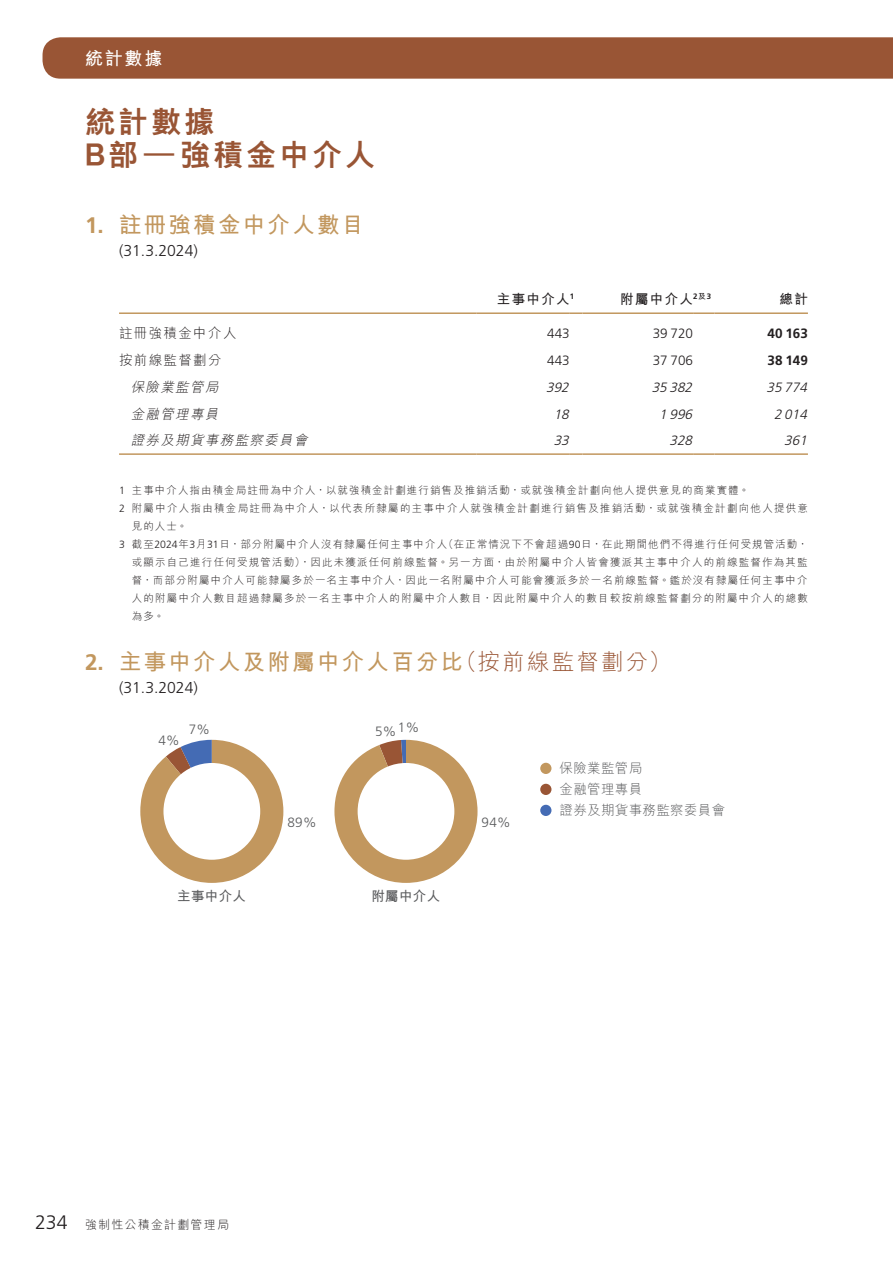
<style>
.page{position:relative;width:893px;height:1263px;background:#fff}
.page>*{position:absolute;margin:0;border:0;box-sizing:border-box;transform-origin:0 0}
.t1{font:800 30px/33px "M Hei HK";letter-spacing:.1em;color:#995535}
.t2{font:700 22.5px "M Hei HK";letter-spacing:.1em;color:#c2975e}
.t3{font:700 18px "M Hei HK";color:#fff}
.t4{font:300 15.75px "Frutiger LT Std";color:#231f20}
.t5{font:italic 300 13.5px "Frutiger LT Std";color:#231f20}
.t6{font:italic 300 13.5px "M Hei HK";color:#231f20}
.t7{font:13.5px/21px "M Hei HK Light E Ten B5 H";letter-spacing:.025em;color:#595a5c}
.t8{font:700 13.5px "M Hei HK";letter-spacing:.1em;color:#231f20}
.t9{font:300 13.5px "Frutiger LT Std";color:#231f20}
.t10{font:300 13.5px "M Hei HK";letter-spacing:.1em;color:#231f20}
.t11{font:300 13.5px "Frutiger LT Std";color:#595a5c}
.t12{font:700 13.5px "Frutiger LT Std";color:#231f20}
.t13{font:13.5px "M Hei HK Bold E Ten B5 H";letter-spacing:.025em;color:#595a5c}
.t14{font:300 12px "M Hei HK";letter-spacing:.1em;color:#231f20}
.t15{font:300 10.5px "M Hei HK";letter-spacing:.115em;color:#231f20}
.s1{font-family:"Frutiger LT Std"}
.s2{font-weight:300;color:#995535}
.s3{font-family:"Frutiger LT Std";font-size:19.5px}
</style>
<div class="page">
<div style="left:43px;top:37px;width:850px;height:42px;background:#995535"></div>
<hr style="left:119px;top:312px;width:357px;height:2px;background:#c2975e">
<hr style="left:476px;top:312px;width:94px;height:2px;background:#c2975e">
<svg style="left:570px;top:312px;width:13px;height:2px"></svg>
<hr style="left:583px;top:312px;width:110px;height:2px;background:#c2975e">
<hr style="left:693px;top:312px;width:21px;height:2px;background:#c2975e">
<hr style="left:714px;top:312px;width:94px;height:2px;background:#c2975e">
<hr style="left:119px;top:453px;width:357px;height:2px;background:#c2975e">
<hr style="left:476px;top:453px;width:94px;height:2px;background:#c2975e">
<svg style="left:570px;top:453px;width:13px;height:2px"></svg>
<hr style="left:583px;top:453px;width:110px;height:2px;background:#c2975e">
<hr style="left:693px;top:453px;width:21px;height:2px;background:#c2975e">
<hr style="left:714px;top:453px;width:94px;height:2px;background:#c2975e">
<div style="left:540px;top:763px;width:11px;height:11px;background:#c2975e;border-radius:50%"></div>
<div style="left:540px;top:784px;width:11px;height:11px;background:#995535;border-radius:50%"></div>
<div style="left:540px;top:805px;width:11px;height:11px;background:#446bb4;border-radius:50%"></div>
<svg style="left:334px;top:740px;width:143px;height:143px"></svg>
<div style="left:358px;top:763px;width:96px;height:97px;background:#fff;border-radius:50%"></div>
<svg style="left:140px;top:740px;width:143px;height:143px"></svg>
<div style="left:163px;top:763px;width:97px;height:97px;background:#fff;border-radius:50%"></div>
<h3 class="t3" style="left:85px;top:45px;width:79px">統計數據</h3>
<h1 class="t1" style="left:85px;top:105px;width:292px">統計數據<br>B部 – 強積金中介人</h1>
<h2 class="t2" style="left:85px;top:208px;width:281px"><span class="s1">1.</span> 註冊強積金中介人數目</h2>
<h3 class="t4" style="left:119px;top:242px;width:80px">(31.3.2024)</h3>
<p class="t8" style="left:497px;top:290px;width:79px">主事中介人<sup>1</sup></p>
<p class="t8" style="left:620px;top:290px;width:93px">附屬中介人<sup>2</sup><sup>及</sup><sup>3</sup></p>
<p class="t8" style="left:780px;top:290px;width:30px">總計</p>
<p class="t10" style="left:119px;top:326px;width:119px">註冊強積金中介人</p>
<p class="t9" style="left:547px;top:326px;width:24px">443</p>
<p class="t9" style="left:653px;top:326px;width:42px">39 720</p>
<p class="t12" style="left:768px;top:326px;width:42px">40 163</p>
<p class="t10" style="left:119px;top:353px;width:104px">按前線監督劃分</p>
<p class="t9" style="left:547px;top:353px;width:24px">443</p>
<p class="t9" style="left:653px;top:353px;width:42px">37 706</p>
<p class="t12" style="left:768px;top:352px;width:42px">38 149</p>
<p class="t6" style="left:131px;top:380px;width:92px">保險業監管局</p>
<p class="t5" style="left:546px;top:379px;width:27px">392</p>
<p class="t5" style="left:652px;top:379px;width:45px">35 382</p>
<p class="t5" style="left:766px;top:379px;width:45px">35 774</p>
<p class="t6" style="left:131px;top:407px;width:92px">金融管理專員</p>
<p class="t5" style="left:554px;top:406px;width:20px">18</p>
<p class="t5" style="left:659px;top:406px;width:38px">1 996</p>
<p class="t5" style="left:774px;top:406px;width:38px">2 014</p>
<p class="t6" style="left:131px;top:433px;width:181px">證券及期貨事務監察委員會</p>
<p class="t5" style="left:554px;top:433px;width:20px">33</p>
<p class="t5" style="left:669px;top:433px;width:27px">328</p>
<p class="t5" style="left:784px;top:433px;width:27px">361</p>
<p class="t15" style="left:119px;top:485px;width:632px"><span class="s1">1</span> 主事中介人指由積金局註冊為中介人，以就強積金計劃進行銷售及推銷活動，或就強積金計劃向他人提供意見的商業實體。</p>
<p class="t15" style="left:119px;top:503px;width:690px"><span class="s1">2</span> 附屬中介人指由積金局註冊為中介人，以代表所隸屬的主事中介人就強積金計劃進行銷售及推銷活動，或就強積金計劃向他人提供意</p>
<p class="t15" style="left:132px;top:521px;width:57px">見的人士。</p>
<p class="t15" style="left:119px;top:539px;width:690px"><span class="s1">3</span> 截至<span class="s1">2024</span>年<span class="s1">3</span>月<span class="s1">31</span>日，部分附屬中介人沒有隸屬任何主事中介人（在正常情況下不會超過<span class="s1">90</span>日，在此期間他們不得進行任何受規管活動，</p>
<p class="t15" style="left:132px;top:557px;width:677px">或顯示自己進行任何受規管活動），因此未獲派任何前線監督。另一方面，由於附屬中介人皆會獲派其主事中介人的前線監督作為其監</p>
<p class="t15" style="left:132px;top:575px;width:677px">督，而部分附屬中介人可能隸屬多於一名主事中介人，因此一名附屬中介人可能會獲派多於一名前線監督。鑑於沒有隸屬任何主事中介</p>
<p class="t15" style="left:132px;top:593px;width:678px">人的附屬中介人數目超過隸屬多於一名主事中介人的附屬中介人數目，因此附屬中介人的數目較按前線監督劃分的附屬中介人的總數</p>
<p class="t15" style="left:132px;top:611px;width:34px">為多。</p>
<h2 class="t2" style="left:85px;top:645px;width:587px"><span class="s1">2.</span> 主事中介人及附屬中介人百分比<span class="s2">（按前線監督劃分）</span></h2>
<h3 class="t4" style="left:119px;top:679px;width:80px">(31.3.2024)</h3>
<p class="t11" style="left:158px;top:733px;width:23px">4%</p>
<p class="t11" style="left:189px;top:722px;width:23px">7%</p>
<p class="t11" style="left:287px;top:815px;width:31px">89%</p>
<p class="t11" style="left:375px;top:722px;width:46px">5%1%</p>
<p class="t13" style="left:177px;top:886px;width:70px">主事中介人</p>
<p class="t13" style="left:371px;top:886px;width:70px">附屬中介人</p>
<p class="t11" style="left:482px;top:815px;width:31px">94%</p>
<p class="t7" style="left:560px;top:757px;width:167px">保險業監管局<br>金融管理專員<br>證券及期貨事務監察委員會</p>
<p class="t14" style="left:35px;top:1218px;width:195px"><span class="s3">234</span> 強制性公積金計劃管理局</p>
</div>
